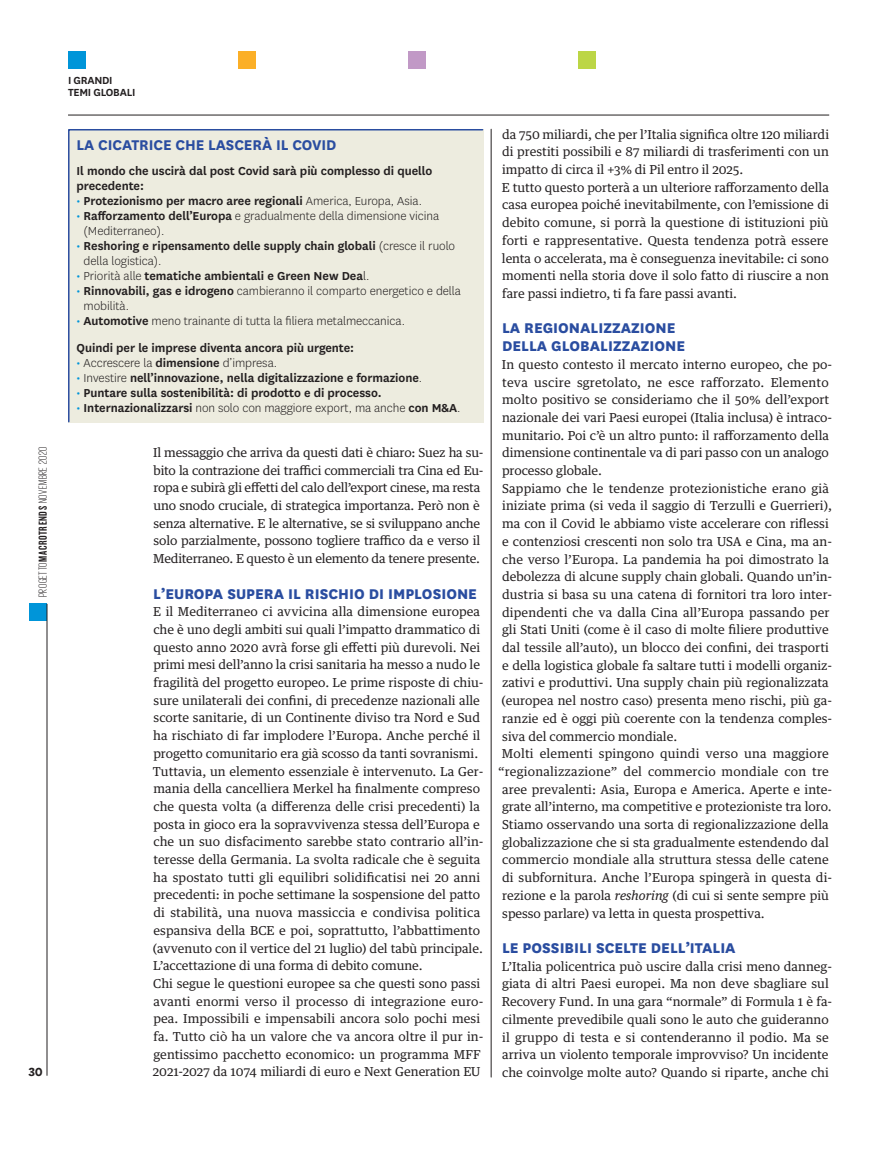
<style>
.page{position:relative;width:893px;height:1161px;background:#fff}
.page>*{position:absolute;margin:0;border:0;box-sizing:border-box;transform-origin:0 0}
.titolo_interno_01{font:800 16.5px "National";color:#2a4da0}
.testo{font:700 16.5px "National";letter-spacing:-.005em;color:#2a4da0}
.t1{font:700 13.8px "National";color:#231f20}
.testo-2{font:600 13.5px/15px "National";letter-spacing:-.005em;color:#231f20}
.testo-3{font:300 13.5px/15px "National";letter-spacing:-.005em;color:#231f20}
.testo-4{font:12.3px/17.7px "Guardian Text Egyp HBR";color:#231f20}
.t2{font:300 12px "Giorgio Sans";letter-spacing:.05em;color:#231f20}
.t3{font:600 12px "National";letter-spacing:-.02em;color:#231f20}
.s1{font-family:"Knockout HTF48 Featherweight";font-weight:400}
.s2{font-weight:700;color:#0095d9}
.s3{font-weight:300}
.s4{font-weight:600}
.s5{font-style:italic}
</style>
<div class="page">
<div style="left:30px;top:604px;width:17px;height:17px;background:#0095d9"></div>
<hr style="left:47px;top:604px;width:1px;height:472px;background:#231f20">
<div style="left:68px;top:129px;width:416px;height:294px;background:#edecdf"></div>
<hr style="left:68px;top:115px;width:761px;height:1px;background:#231f20">
<hr style="left:491px;top:129px;width:1px;height:948px;background:#231f20">
<div style="left:68px;top:51px;width:17px;height:17px;background:#0095d9"></div>
<div style="left:238px;top:51px;width:17px;height:17px;background:#fbaf27"></div>
<div style="left:578px;top:51px;width:17px;height:17px;background:#bcd646"></div>
<div style="left:408px;top:51px;width:17px;height:17px;background:#c199c6"></div>
<p class="t2" style="left:37px;top:597px;width:152px;rotate:-90deg">PROGETTO<span class="s1">MACROTRENDS</span> NOVEMBRE 2020</p>
<p class="t1" style="left:28px;top:1061px;width:16px">30</p>
<p class="t3" style="left:68px;top:72px;width:46px">I GRANDI</p>
<p class="t3" style="left:68px;top:84px;width:69px">TEMI GLOBALI</p>
<p class="testo" style="left:77px;top:133px;width:261px">LA CICATRICE CHE LASCERÀ IL COVID</p>
<p class="testo-2" style="left:77px;top:163px;width:357px">Il mondo che uscirà dal post Covid sarà più complesso di quello precedente:</p>
<p class="testo-2" style="left:77px;top:193px;width:347px"><span class="s2">·</span> Protezionismo per macro aree regionali <span class="s3">America, Europa, Asia.</span></p>
<p class="testo-3" style="left:84px;top:208px;width:357px;text-indent:-7px"><span class="s2">·</span> <span class="s4">Rafforzamento dell’Europa</span> e gradualmente della dimensione vicina (Mediterraneo).</p>
<p class="testo-2" style="left:84px;top:238px;width:373px;text-indent:-7px"><span class="s2">·</span> Reshoring e ripensamento delle supply chain globali <span class="s3">(cresce il ruolo della logistica).</span></p>
<p class="testo-2" style="left:77px;top:268px;width:295px"><span class="s2">·</span> <span class="s3">Priorità alle</span> tematiche ambientali e Green New Dea<span class="s3">l.</span></p>
<p class="testo-3" style="left:84px;top:283px;width:379px;text-indent:-7px"><span class="s2">·</span> <span class="s4">Rinnovabili, gas e idrogeno</span> cambieranno il comparto energetico e della mobilità.</p>
<p class="testo-3" style="left:77px;top:313px;width:330px"><span class="s2">·</span> <span class="s4">Automotive</span> meno trainante di tutta la filiera metalmeccanica.</p>
<p class="testo-2" style="left:77px;top:340px;width:279px">Quindi per le imprese diventa ancora più urgente:</p>
<p class="testo-3" style="left:77px;top:355px;width:202px"><span class="s2">·</span> Accrescere la <span class="s4">dimensione</span> d’impresa.</p>
<p class="testo-2" style="left:77px;top:370px;width:347px"><span class="s2">·</span> <span class="s3">Investire</span> nell’innovazione, nella digitalizzazione e formazione<span class="s3">.</span></p>
<p class="testo-2" style="left:77px;top:385px;width:307px"><span class="s2">·</span> Puntare sulla sostenibilità: di prodotto e di processo.</p>
<p class="testo-3" style="left:77px;top:400px;width:386px"><span class="s2">·</span> <span class="s4">Internazionalizzarsi</span> non solo con maggiore export, ma anche <span class="s4">con M&amp;A</span>.</p>
<p class="testo-4" style="left:153px;top:442px;width:332px">Il messaggio che arriva da questi dati è chiaro: Suez ha su&shy;bito la contrazione dei traffici commerciali tra Cina ed Eu&shy;ropa e subirà gli effetti del calo dell’export cinese, ma resta uno snodo cruciale, di strategica importanza. Però non è senza alternative. E le alternative, se si sviluppano anche solo parzialmente, possono togliere traffico da e verso il Mediterraneo. E questo è un elemento da tenere presente.</p>
<p class="titolo_interno_01" style="left:153px;top:581px;width:325px">L’EUROPA SUPERA IL RISCHIO DI IMPLOSIONE</p>
<p class="testo-4" style="left:153px;top:602px;width:332px">E il Mediterraneo ci avvicina alla dimensione europea che è uno degli ambiti sui quali l’impatto drammatico di questo anno 2020 avrà forse gli effetti più durevoli. Nei primi mesi dell’anno la crisi sanitaria ha messo a nudo le fragilità del progetto europeo. Le prime risposte di chiu&shy;sure unilaterali dei confini, di precedenze nazionali alle scorte sanitarie, di un Continente diviso tra Nord e Sud ha rischiato di far implodere l’Europa. Anche perché il progetto comunitario era già scosso da tanti sovranismi.</p>
<p class="testo-4" style="left:153px;top:761px;width:332px">Tuttavia, un elemento essenziale è intervenuto. La Ger&shy;mania della cancelliera Merkel ha finalmente compreso che questa volta (a differenza delle crisi precedenti) la posta in gioco era la sopravvivenza stessa dell’Europa e che un suo disfacimento sarebbe stato contrario all’in&shy;teresse della Germania. La svolta radicale che è seguita ha spostato tutti gli equilibri solidificatisi nei 20 anni precedenti: in poche settimane la sospensione del patto di stabilità, una nuova massiccia e condivisa politica espansiva della BCE e poi, soprattutto, l’abbattimento (avvenuto con il vertice del 21 luglio) del tabù principale.<br>L’accettazione di una forma di debito comune.</p>
<p class="testo-4" style="left:153px;top:973px;width:332px">Chi segue le questioni europee sa che questi sono passi avanti enormi verso il processo di integrazione euro&shy;pea. Impossibili e impensabili ancora solo pochi mesi fa. Tutto ciò ha un valore che va ancora oltre il pur in&shy;gentissimo pacchetto economico: un programma MFF 2021-2027 da 1074 miliardi di euro e Next Generation EU</p>
<p class="testo-4" style="left:502px;top:124px;width:328px;text-align:justify">da 750 miliardi, che per l’Italia significa oltre 120 miliardi di prestiti possibili e 87 miliardi di trasferimenti con un impatto di circa il +3% di Pil entro il 2025.</p>
<p class="testo-4" style="left:502px;top:177px;width:329px;text-align:justify">E tutto questo porterà a un ulteriore rafforzamento della casa europea poiché inevitabilmente, con l’emissione di debito comune, si porrà la questione di istituzioni più forti e rappresentative. Questa tendenza potrà essere lenta o accelerata, ma è conseguenza inevitabile: ci sono momenti nella storia dove il solo fatto di riuscire a non fare passi indietro, ti fa fare passi avanti.</p>
<p class="titolo_interno_01" style="left:502px;top:316px;width:175px">LA REGIONALIZZAZIONE</p>
<p class="titolo_interno_01" style="left:502px;top:334px;width:185px">DELLA GLOBALIZZAZIONE</p>
<p class="testo-4" style="left:502px;top:354px;width:332px">In questo contesto il mercato interno europeo, che po&shy;teva uscire sgretolato, ne esce rafforzato. Elemento molto positivo se consideriamo che il 50% dell’export nazionale dei vari Paesi europei (Italia inclusa) è intraco&shy;munitario. Poi c’è un altro punto: il rafforzamento della dimensione continentale va di pari passo con un analogo processo globale.</p>
<p class="testo-4" style="left:501px;top:478px;width:332px">Sappiamo che le tendenze protezionistiche erano già iniziate prima (si veda il saggio di Terzulli e Guerrieri), ma con il Covid le abbiamo viste accelerare con riflessi e contenziosi crescenti non solo tra USA e Cina, ma an&shy;che verso l’Europa. La pandemia ha poi dimostrato la debolezza di alcune supply chain globali. Quando un’in&shy;dustria si basa su una catena di fornitori tra loro inter&shy;dipendenti che va dalla Cina all’Europa passando per gli Stati Uniti (come è il caso di molte filiere produttive dal tessile all’auto), un blocco dei confini, dei trasporti e della logistica globale fa saltare tutti i modelli organiz&shy;zativi e produttivi. Una supply chain più regionalizzata (europea nel nostro caso) presenta meno rischi, più ga&shy;ranzie ed è oggi più coerente con la tendenza comples&shy;siva del commercio mondiale.</p>
<p class="testo-4" style="left:502px;top:744px;width:328px">Molti elementi spingono quindi verso una maggiore</p>
<p class="testo-4" style="left:498px;top:761px;width:332px">“regionalizzazione” del commercio mondiale con tre</p>
<p class="testo-4" style="left:502px;top:779px;width:332px">aree prevalenti: Asia, Europa e America. Aperte e inte-</p>
<p class="testo-4" style="left:502px;top:797px;width:331px">grate all’interno, ma competitive e protezioniste tra loro.</p>
<p class="testo-4" style="left:502px;top:814px;width:328px">Stiamo osservando una sorta di regionalizzazione della</p>
<p class="testo-4" style="left:502px;top:832px;width:328px">globalizzazione che si sta gradualmente estendendo dal</p>
<p class="testo-4" style="left:502px;top:850px;width:328px">commercio mondiale alla struttura stessa delle catene</p>
<p class="testo-4" style="left:502px;top:867px;width:332px">di subfornitura. Anche l’Europa spingerà in questa di-</p>
<p class="testo-4" style="left:502px;top:885px;width:328px">rezione e la parola <span class="s5">reshoring</span> (di cui si sente sempre più</p>
<p class="testo-4" style="left:502px;top:903px;width:264px">spesso parlare) va letta in questa prospettiva.</p>
<p class="titolo_interno_01" style="left:502px;top:936px;width:235px">LE POSSIBILI SCELTE DELL’ITALIA</p>
<p class="testo-4" style="left:502px;top:956px;width:332px">L’Italia policentrica può uscire dalla crisi meno danneg&shy;giata di altri Paesi europei. Ma non deve sbagliare sul Recovery Fund. In una gara “normale” di Formula 1 è fa&shy;cilmente prevedibile quali sono le auto che guideranno il gruppo di testa e si contenderanno il podio. Ma se arriva un violento temporale improvviso? Un incidente che coinvolge molte auto? Quando si riparte, anche chi</p>
</div>
